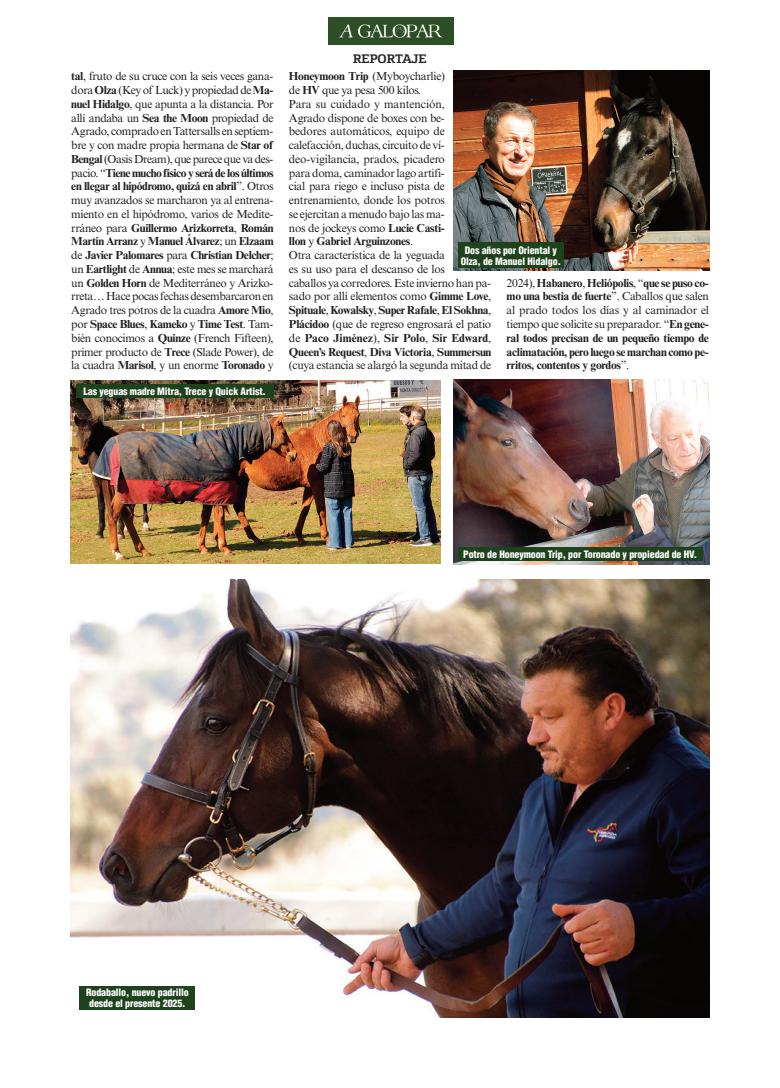
<style>
.page{position:relative;width:780px;height:1088px;background:#fff}
.page>*{position:absolute;margin:0;border:0;box-sizing:border-box;transform-origin:0 0}
.t1{font:700 12.5px "Bankinter Text";color:#231f20}
.t2{font:11.62px/13.8px "Times New Roman MT Std";letter-spacing:-.025em;color:#231f20;text-align:justify}
.t3{font:700 11.62px/13.8px "Times New Roman MT Std";letter-spacing:-.03em;color:#231f20;text-align:justify}
.t4{font:900 condensed 10px/11.2px "Helvetica LT Std";letter-spacing:-.015em;color:#fff;text-align:center}
.s1{font-weight:700}
.s2{font-weight:400}
</style>
<div class="page">
<img style="left:329px;top:17px;width:125px;height:27px">
<img style="left:71px;top:579px;width:638px;height:438px">
<div style="left:80px;top:986px;width:115px;height:24px;background:#1e421c"></div>
<img style="left:454px;top:71px;width:255px;height:199px">
<img style="left:71px;top:380px;width:369px;height:183px">
<div style="left:458px;top:242px;width:105px;height:26px;background:#1e421c"></div>
<div style="left:76px;top:384px;width:197px;height:13px;background:#1e421c"></div>
<img style="left:453px;top:379px;width:256px;height:185px">
<div style="left:458px;top:548px;width:244px;height:13px;background:#1e421c"></div>
<p class="t1" style="left:353px;top:51px;width:75px">REPORTAJE</p>
<p class="t2" style="left:71px;top:71px;width:204px"><span class="s1">tal</span>, fruto de su cruce con la seis veces gana&shy;dora <span class="s1">Olza</span> (Key of Luck) y propiedad de <span class="s1">Ma&shy;nuel Hidalgo</span>, que apunta a la distancia. Por allí andaba un <span class="s1">Sea the Moon</span> propiedad de Agrado, comprado en Tattersalls en septiem&shy;bre y con madre propia hermana de <span class="s1">Star of Bengal</span> (Oasis Dream), que parece que va des&shy;pacio. “<span class="s1">Tiene mucho físico y será de los últimos en llegar al hipódromo, quizá en abril</span>”. Otros muy avanzados se marcharon ya al entrena&shy;miento en el hipódromo, varios de Medite&shy;rráneo para <span class="s1">Guillermo Arizkorreta</span>, <span class="s1">Román Martín Arranz</span> y <span class="s1">Manuel Álvarez</span>; un <span class="s1">Elzaam </span>de <span class="s1">Javier Palomares</span> para <span class="s1">Christian Delcher</span>; un <span class="s1">Eartlight</span> de <span class="s1">Annua</span>; este mes se marchará un <span class="s1">Golden Horn</span> de Mediterráneo y Arizko&shy;rreta… Hace pocas fechas desembarcaron en Agrado tres potros de la cuadra <span class="s1">Amore Mio</span>, por <span class="s1">Space Blues</span>, <span class="s1">Kameko</span> y <span class="s1">Time Test</span>. Tam&shy;bién conocimos a <span class="s1">Quinze</span> (French Fifteen), primer producto de <span class="s1">Trece</span> (Slade Power), de la cuadra <span class="s1">Marisol</span>, y un enorme <span class="s1">Toronado</span> y</p>
<p class="t2" style="left:289px;top:71px;width:204px;text-align:left"><span class="s1">Honeymoon Trip</span> (Myboycharlie)<br>de <span class="s1">HV</span> que ya pesa 500 kilos.<br>Para su cuidado y mantención,<br>Agrado dispone de boxes con be-<br>bedores automáticos, equipo de calefacción, duchas, circuito de ví&shy;deo-vigilancia, prados, picadero<br>para doma, caminador lago artifi-<br>cial para riego e incluso pista de entrenamiento, donde los potros<br>se ejercitan a menudo bajo las ma-<br>nos de jockeys como <span class="s1">Lucie Casti-<br>llon</span> y <span class="s1">Gabriel Arguinzones</span>.<br>Otra característica de la yeguada<br>es su uso para el descanso de los<br>caballos ya corredores. Este invierno han pa&shy;sado por allí elementos como <span class="s1">Gimme Love</span>, <span class="s1">Spituale</span>, <span class="s1">Kowalsky</span>, <span class="s1">Super Rafale</span>, <span class="s1">El Sokhna</span>, <span class="s1">Plácidoo</span> (que de regreso engrosará el patio de <span class="s1">Paco Jiménez</span>), <span class="s1">Sir Polo</span>, <span class="s1">Sir Edward</span>, <span class="s1">Queen’s Request</span>, <span class="s1">Diva Victoria</span>, <span class="s1">Summersun </span>(cuya estancia se alargó la segunda mitad de</p>
<p class="t4" style="left:460px;top:245px;width:102px">Dos años por Oriental y<br>Olza, de Manuel Hidalgo.</p>
<p class="t3" style="left:506px;top:277px;width:204px"><span class="s2">2024),</span> Habanero<span class="s2">,</span> Heliópolis<span class="s2">, “</span>que se puso co&shy;mo una bestia de fuerte<span class="s2">”. Caballos que salen al prado todos los días y al caminador el tiempo que solicite su preparador. “</span>En gene&shy;ral todos precisan de un pequeño tiempo de aclimatación, pero luego se marchan como pe&shy;rritos, contentos y gordos<span class="s2">”.</span></p>
<p class="t4" style="left:84px;top:386px;width:184px">Las yeguas madre Mitra, Trece y Quick Artist.</p>
<p class="t4" style="left:86px;top:987px;width:104px">Rodaballo, nuevo padrillo desde el presente 2025.</p>
<p class="t4" style="left:463px;top:550px;width:235px">Potro de Honeymoon Trip, por Toronado y propiedad de HV.</p>
</div>
